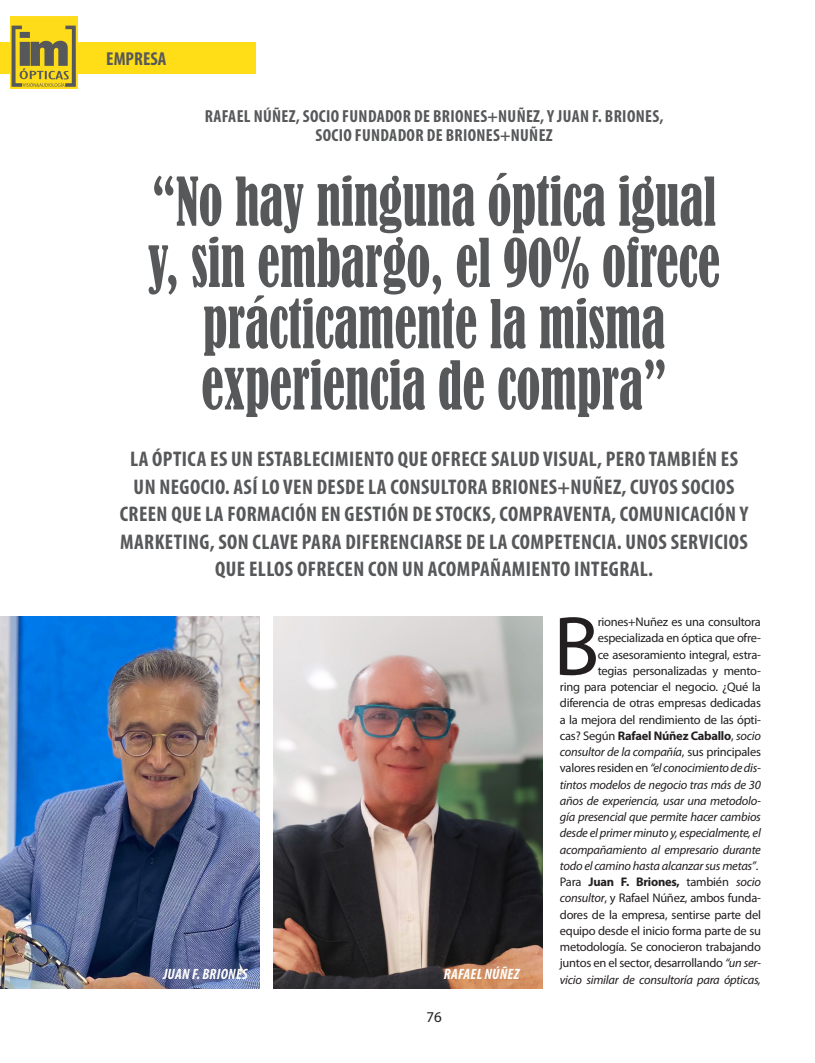
<style>
.page{position:relative;width:815px;height:1063px;background:#fff}
.page>*{position:absolute;margin:0;border:0;box-sizing:border-box;transform-origin:0 0}
.texto{font:84.88px "Myriad Pro";color:#231f20}
.titulo_a{font:condensed 62.5px/61.2px "Bernard";color:#57585a;text-align:center;scale:.8 1}
.entradilla{font:700 condensed 21.25px/27.5px "Myriad Pro";letter-spacing:.02em;color:#57585a;text-align:center}
.t1{font:700 condensed 18.75px "Myriad Pro";color:#57585a}
.Pie_de_foto{font:700 condensed 17.5px "Myriad Pro";letter-spacing:.02em;color:#57585a}
.entradilla-2{font:italic 700 condensed 15px "Myriad Pro";letter-spacing:.02em;color:#fff}
.t2{font:15px "Myriad Pro";color:#231f20}
.texto-2{font:12.5px/16.2px "Myriad Pro";letter-spacing:-.02em;color:#231f20;text-align:right}
.s1{font-weight:700}
.s2{font-style:italic}
</style>
<div class="page">
<div style="left:0;top:43px;width:256px;height:31px;background:#ffdd17"></div>
<img style="left:11px;top:16px;width:66px;height:72px">
<img style="left:0;top:617px;width:260px;height:371px">
<img style="left:274px;top:617px;width:268px;height:371px">
<h3 class="t1" style="left:106px;top:48px;width:62px">EMPRESA</h3>
<p class="Pie_de_foto" style="left:205px;top:105px;width:460px">RAFAEL NÚÑEZ, SOCIO FUNDADOR DE BRIONES+NUÑEZ, Y JUAN F. BRIONES,</p>
<p class="Pie_de_foto" style="left:315px;top:124px;width:239px">SOCIO FUNDADOR DE BRIONES+NUÑEZ</p>
<p class="titulo_a" style="left:148px;top:172px;width:717px">“No hay ninguna óptica igual y, sin embargo, el 90% ofrece prácticamente la misma experiencia de compra”</p>
<p class="entradilla" style="left:120px;top:445px;width:630px">LA ÓPTICA ES UN ESTABLECIMIENTO QUE OFRECE SALUD VISUAL, PERO TAMBIÉN ES UN NEGOCIO. ASÍ LO VEN DESDE LA CONSULTORA BRIONES+NUÑEZ, CUYOS SOCIOS CREEN QUE LA FORMACIÓN EN GESTIÓN DE STOCKS, COMPRAVENTA, COMUNICACIÓN Y MARKETING, SON CLAVE PARA DIFERENCIARSE DE LA COMPETENCIA. UNOS SERVICIOS QUE ELLOS OFRECEN CON UN ACOMPAÑAMIENTO INTEGRAL.</p>
<p class="texto" style="left:553px;top:594px;width:47px">B</p>
<p class="texto-2" style="left:560px;top:614px;width:203px">riones+Nuñez es una consultora especializada en óptica que ofre-<br>ce asesoramiento integral, estra-<br>tegias personalizadas y mento-<br>ring para potenciar el negocio. ¿Qué la diferencia de otras empresas dedicadas a la mejora del rendimiento de las ópti&shy;cas? Según <span class="s1">Rafael Núñez Caballo</span>, <span class="s2">socio consultor de la compañía</span>, sus principales valores residen en <span class="s2">“el conocimiento de dis&shy;tintos modelos de negocio tras más de 30 años de experiencia, usar una metodolo&shy;gía presencial que permite hacer cambios desde el primer minuto y, especialmente, el acompañamiento al empresario durante todo el camino hasta alcanzar sus metas”</span>.</p>
<p class="texto-2" style="left:560px;top:874px;width:203px;text-align:justify">Para <span class="s1">Juan F. Briones,</span> también <span class="s2">socio consultor</span>, y Rafael Núñez, ambos funda&shy;dores de la empresa, sentirse parte del equipo desde el inicio forma parte de su metodología. Se conocieron trabajando juntos en el sector, desarrollando <span class="s2">“un ser&shy;vicio similar de consultoría para ópticas,</span></p>
<p class="entradilla-2" style="left:163px;top:964px;width:86px">JUAN F. BRIONES</p>
<p class="entradilla-2" style="left:444px;top:964px;width:77px">RAFAEL NÚÑEZ</p>
<p class="t2" style="left:426px;top:1008px;width:17px">76</p>
</div>
